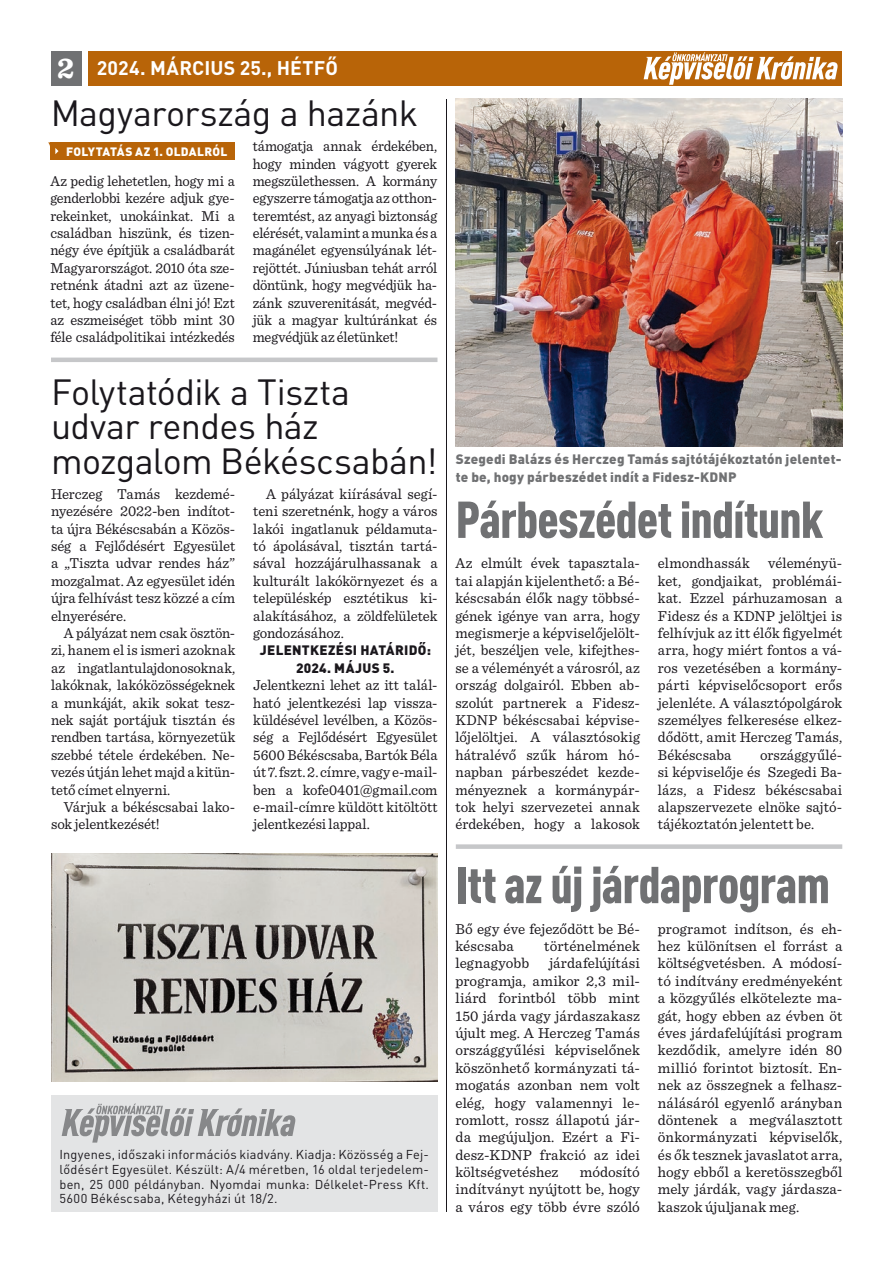
<style>
.page{position:relative;width:893px;height:1263px;background:#fff}
.page>*{position:absolute;margin:0;border:0;box-sizing:border-box;transform-origin:0 0}
.KETHAS_CIM_VASTAG{font:900 condensed 51px "DIN Pro";letter-spacing:-.02em;color:#707173}
.KETHAS_CIM_VEKONY{font:36px/34.5px "DIN Pro";letter-spacing:-.02em;color:#1a171c}
.t1{font:700 19.5px "DIN Pro";letter-spacing:.005em;color:#fff}
.KENYER_TOMPA{font:15px/17.4px "Sentinel";letter-spacing:.005em;color:#1a171c;text-align:justify}
.KENYER_TOMPA-2{font:15px/17.4px "Sentinel";letter-spacing:.005em;color:#1a171c;text-align:justify;scale:.96 1}
.KENYER{font:15px/17.4px "Sentinel";letter-spacing:-.005em;color:#1a171c}
.KENYER-2{font:15px/17.4px "Sentinel";letter-spacing:-.005em;color:#1a171c;text-align:justify;scale:.96 1}
.KEPALA{font:900 13.5px/17.4px "DIN Pro";letter-spacing:.015em;color:#707173}
.KISKOZCIM{font:900 13.5px/17.4px "DIN Pro";letter-spacing:.025em;color:#1a171c;text-align:center}
.t2{font:12.75px/14.7px "DIN Pro";letter-spacing:.015em;color:#1a171c;text-align:justify}
.KENYER_TOMPA-3{font:900 12px "DIN Pro";letter-spacing:.025em;color:#fff}
.s1{font-family:"Sentinel";font-size:30px}
</style>
<div class="page">
<div style="left:88px;top:51px;width:754px;height:34px;background:#b86408"></div>
<div style="left:51px;top:51px;width:30px;height:34px;background:#707173"></div>
<svg style="left:644px;top:52px;width:194px;height:33px"></svg>
<hr style="left:446px;top:99px;width:1px;height:1113px;background:#1a171c">
<div style="left:50px;top:142px;width:185px;height:18px;background:#b86408"></div>
<svg style="left:48px;top:142px;width:11px;height:12px"></svg>
<hr style="left:51px;top:358px;width:386px;height:4px;background:#c6c7c9">
<img style="left:51px;top:853px;width:386px;height:228px">
<div style="left:51px;top:1095px;width:386px;height:117px;background:#e3e4e5"></div>
<svg style="left:62px;top:1103px;width:233px;height:39px"></svg>
<div style="left:456px;top:844px;width:386px;height:5px;background:#c6c7c9"></div>
<img style="left:455px;top:99px;width:387px;height:348px">
<h3 class="t1" style="left:57px;top:55px;width:282px"><span class="s1">2</span> 2024. MÁRCIUS 25., HÉTFŐ</h3>
<p class="KETHAS_CIM_VEKONY" style="left:51px;top:95px;width:369px">Magyarország a hazánk</p>
<p class="KENYER_TOMPA-3" style="left:66px;top:143px;width:163px">FOLYTATÁS AZ 1. OLDALRÓL</p>
<p class="KENYER_TOMPA-2" style="left:253px;top:137px;width:194px">támogatja annak érdekében, hogy minden vágyott gyerek megszülethessen. A kormány egyszerre támogatja az otthon&shy;teremtést, az anyagi biztonság elérését, valamint a munka és a magánélet egyensúlyának lét&shy;rejöttét. Júniusban tehát arról döntünk, hogy megvédjük ha&shy;zánk szuverenitását, megvéd&shy;jük a magyar kultúránkat és megvédjük az életünket!</p>
<p class="KENYER_TOMPA-2" style="left:50px;top:171px;width:194px">Az pedig lehetetlen, hogy mi a genderlobbi kezére adjuk gye&shy;rekeinket, unokáinkat. Mi a családban hiszünk, és tizen&shy;négy éve építjük a családbarát Magyarországot. 2010 óta sze&shy;retnénk átadni azt az üzene&shy;tet, hogy családban élni jó! Ezt az eszmeiséget több mint 30 féle családpolitikai intézkedés</p>
<p class="KETHAS_CIM_VEKONY" style="left:51px;top:373px;width:388px">Folytatódik a Tiszta udvar rendes ház mozgalom Békéscsabán!</p>
<p class="KENYER_TOMPA" style="left:51px;top:484px;width:186px">Herczeg Tamás kezdemé&shy;nyezésére 2022-ben indítot&shy;ta újra Békéscsabán a Közös&shy;ség a Fejlődésért Egyesület a „Tiszta udvar rendes ház” mozgalmat. Az egyesület idén újra felhívást tesz közzé a cím elnyerésére.</p>
<p class="KENYER-2" style="left:51px;top:623px;width:193px;text-indent:13px">A pályázat nem csak ösztön&shy;zi, hanem el is ismeri azoknak az ingatlantulajdonosoknak, lakóknak, lakóközösségeknek a munkáját, akik sokat tesz&shy;nek saját portájuk tisztán és rendben tartása, környezetük szebbé tétele érdekében. Ne&shy;vezés útján lehet majd a kitün&shy;tető címet elnyerni.</p>
<p class="KENYER" style="left:51px;top:797px;width:186px;text-indent:13px">Várjuk a békéscsabai lako&shy;sok jelentkezését!</p>
<p class="KENYER" style="left:253px;top:484px;width:186px;text-align:justify;text-indent:13px">A pályázat kiírásával segí&shy;teni szeretnénk, hogy a város lakói ingatlanuk példamuta&shy;tó ápolásával, tisztán tartá&shy;sával hozzájárulhassanak a kulturált lakókörnyezet és a településkép esztétikus ki&shy;alakításához, a zöldfelületek gondozásához.</p>
<p class="KISKOZCIM" style="left:260px;top:641px;width:173px">JELENTKEZÉSI HATÁRIDŐ:<br>2024. MÁJUS 5.</p>
<p class="KENYER_TOMPA" style="left:253px;top:675px;width:186px">Jelentkezni lehet az itt talál&shy;ható jelentkezési lap vissza&shy;küldésével levélben, a Közös&shy;ség a Fejlődésért Egyesület 5600 Békéscsaba, Bartók Béla út 7. fszt. 2. címre, vagy e-mail&shy;ben a kofe0401@gmail.com e-mail-címre küldött kitöltött jelentkezési lappal.</p>
<p class="t2" style="left:60px;top:1147px;width:371px">Ingyenes, időszaki információs kiadvány. Kiadja: Közösség a Fej&shy;lődésért Egyesület. Készült: A/4 méretben, 16 oldal terjedelem&shy;ben, 25 000 példányban. Nyomdai munka: Délkelet-Press Kft.<br>5600 Békéscsaba, Kétegyházi út 18/2.</p>
<p class="KEPALA" style="left:456px;top:450px;width:387px">Szegedi Balázs és Herczeg Tamás sajtótájékoztatón jelentet&shy;te be, hogy párbeszédet indít a Fidesz-KDNP</p>
<p class="KETHAS_CIM_VASTAG" style="left:455px;top:480px;width:369px">Párbeszédet indítunk</p>
<p class="KENYER_TOMPA" style="left:455px;top:554px;width:186px">Az elmúlt évek tapasztala&shy;tai alapján kijelenthető: a Bé&shy;késcsabán élők nagy többsé&shy;gének igénye van arra, hogy megismerje a képviselőjelölt&shy;jét, beszéljen vele, kifejthes&shy;se a véleményét a városról, az ország dolgairól. Ebben ab&shy;szolút partnerek a Fidesz-KDNP békéscsabai képvise&shy;lőjelöltjei. A választósokig hátralévő szűk három hó&shy;napban párbeszédet kezde&shy;ményeznek a kormánypár&shy;tok helyi szervezetei annak érdekében, hogy a lakosok</p>
<p class="KENYER_TOMPA" style="left:658px;top:554px;width:186px">elmondhassák véleményü&shy;ket, gondjaikat, problémái&shy;kat. Ezzel párhuzamosan a Fidesz és a KDNP jelöltjei is felhívjuk az itt élők figyelmét arra, hogy miért fontos a vá&shy;ros vezetésében a kormány&shy;párti képviselőcsoport erős jelenléte. A választópolgárok személyes felkeresése elkez&shy;dődött, amit Herczeg Tamás, Békéscsaba</p>
<p class="KENYER_TOMPA" style="left:658px;top:745px;width:186px;text-indent:102px">országgyűlé&shy;si képviselője és Szegedi Ba&shy;lázs, a Fidesz békéscsabai alapszervezete elnöke sajtó&shy;tájékoztatón jelentett be.</p>
<p class="KETHAS_CIM_VASTAG" style="left:455px;top:845px;width:376px">Itt az új járdaprogram</p>
<p class="KENYER_TOMPA" style="left:455px;top:919px;width:186px">Bő egy éve fejeződött be Bé&shy;késcsaba</p>
<p class="KENYER_TOMPA" style="left:658px;top:919px;width:186px">programot indítson, és eh&shy;hez különítsen el forrást a költségvetésben. A módosí&shy;tó indítvány eredményeként a közgyűlés elkötelezte ma&shy;gát, hogy ebben az évben öt éves járdafelújítási program kezdődik, amelyre idén 80 millió forintot biztosít. En&shy;nek az összegnek a felhasz&shy;nálásáról egyenlő arányban döntenek a megválasztott önkormányzati képviselők, és ők tesznek javaslatot arra, hogy ebből a keretösszegből mely járdák, vagy járdasza&shy;kaszok újuljanak meg.</p>
<p class="KENYER_TOMPA" style="left:544px;top:936px;width:97px">történelmének</p>
<p class="KENYER_TOMPA" style="left:455px;top:954px;width:186px;text-indent:94px">járdafelújítási programja, amikor 2,3 mil&shy;liárd forintból több mint 150 járda vagy járdaszakasz újult meg. A Herczeg Tamás országgyűlési képviselőnek köszönhető kormányzati tá&shy;mogatás azonban nem volt elég, hogy valamennyi le&shy;romlott, rossz állapotú jár&shy;da megújuljon. Ezért a Fi&shy;desz-KDNP frakció az idei költségvetéshez</p>
<p class="KENYER_TOMPA" style="left:455px;top:954px;width:75px">legnagyobb</p>
<p class="KENYER_TOMPA" style="left:455px;top:1162px;width:186px;text-indent:124px">módosító indítványt nyújtott be, hogy a város egy több évre szóló</p>
</div>
